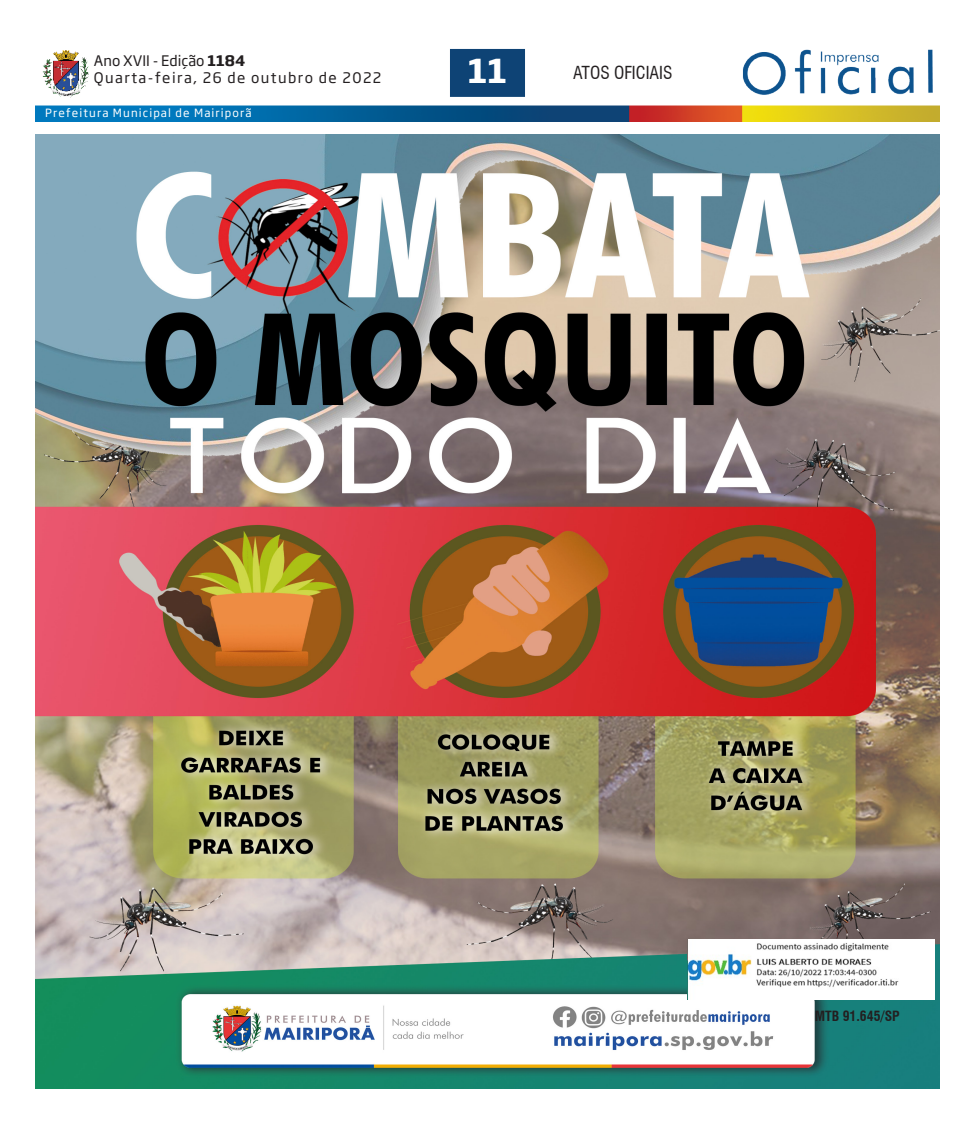
<style>
.page{position:relative;width:975px;height:1124px;background:#fff}
.page>*{position:absolute;margin:0;border:0;box-sizing:border-box;transform-origin:0 0}
.t1{font:700 32.5px "Soho Gothic Pro";color:#fff}
.t2{font:condensed 17.5px "Swiss 721 BT";color:#231f20}
.t3{font:14.38px/17.2px "Soho Gothic Pro";letter-spacing:.1em;color:#231f20}
.t4{font:700 condensed 13.75px "Swiss 721 BT";color:#231f20}
.t5{font:11.25px "Soho Gothic Pro";letter-spacing:.1em;color:#fff}
.s1{font-weight:700}
</style>
<div class="page">
<img style="left:35px;top:48px;width:904px;height:74px">
<img style="left:35px;top:135px;width:904px;height:953px">
<img style="left:687px;top:939px;width:247px;height:60px">
<p class="t3" style="left:94px;top:51px;width:289px">Ano XVII - Edição <span class="s1">1184<br></span>Quarta-feira, 26 de outubro de 2022</p>
<h1 class="t1" style="left:468px;top:45px;width:41px">11</h1>
<p class="t2" style="left:573px;top:62px;width:101px">ATOS OFICIAIS</p>
<p class="t5" style="left:45px;top:104px;width:208px">Prefeitura Municipal de Mairiporã</p>
<p class="t4" style="left:814px;top:1007px;width:87px">MTB 91.645/SP</p>
</div>
